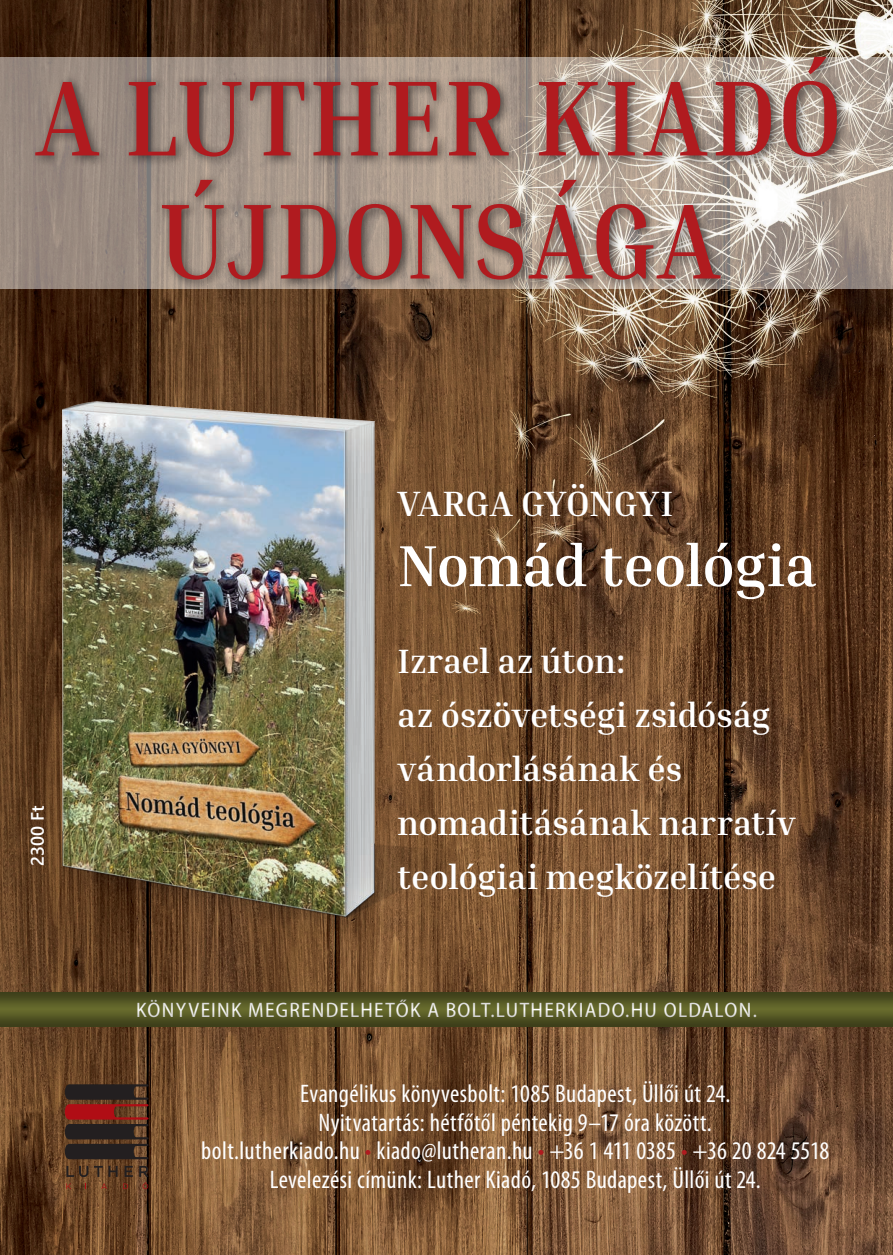
<style>
.page{position:relative;width:893px;height:1255px;background:#fff}
.page>*{position:absolute;margin:0;border:0;box-sizing:border-box;transform-origin:0 0}
.t1{font:700 108px/123px "Inria Serif";letter-spacing:.01em;color:#b01b1f;text-align:center;scale:.91 1}
.t2{font:700 58.5px "Inria Serif";letter-spacing:-.01em;color:#fff}
.t3{font:700 36px "Inria Serif";letter-spacing:-.015em;color:#fff}
.t4{font:700 34.5px/54px "Inria Serif";color:#fff}
.t5{font:condensed 25.5px/28.5px "Myriad Pro";letter-spacing:.015em;color:#fff;text-align:center}
.t6{font:semi-condensed 21px "Myriad Pro";letter-spacing:.06em;color:#fff}
.t7{font:600 18px "Segoe UI";color:#fff}
.s1{color:#b01b1f}
</style>
<div class="page">
<img style="left:0;top:0;width:893px;height:1254px">
<img style="left:0;top:383px;width:476px;height:550px">
<div style="left:0;top:991px;width:893px;height:36px;background:#231f20;opacity:.5"></div>
<svg style="left:65px;top:1084px;width:84px;height:75px;background:#4c2720"></svg>
<svg style="left:66px;top:1183px;width:5px;height:5px"></svg>
<svg style="left:101px;top:1183px;width:6px;height:5px"></svg>
<svg style="left:123px;top:1183px;width:5px;height:5px"></svg>
<svg style="left:66px;top:1165px;width:22px;height:11px"></svg>
<svg style="left:94px;top:1165px;width:24px;height:11px"></svg>
<svg style="left:125px;top:1165px;width:8px;height:11px"></svg>
<svg style="left:139px;top:1165px;width:10px;height:24px"></svg>
<svg style="left:0;top:57px;width:893px;height:232px;background:#a6978c"></svg>
<div style="left:30px;top:50px;width:819px;height:241px;background:#231f20;opacity:.75"></div>
<h1 class="t1" style="left:36px;top:55px;width:889px">A LUTHER KIADÓ<br>ÚJDONSÁGA</h1>
<p class="t7" style="left:21px;top:866px;width:62px;rotate:-90deg">2300 Ft</p>
<h3 class="t3" style="left:398px;top:480px;width:277px">VARGA GYÖNGYI</h3>
<h2 class="t2" style="left:398px;top:529px;width:420px">Nomád teológia</h2>
<h3 class="t4" style="left:398px;top:633px;width:400px">Izrael az úton:<br>az ószövetségi zsidóság vándorlásának és nomaditásának narratív teológiai megközelítése</h3>
<p class="t6" style="left:136px;top:998px;width:622px">KÖNYVEINK MEGRENDELHETŐK A BOLT.LUTHERKIADO.HU OLDALON.</p>
<p class="t5" style="left:201px;top:1079px;width:629px">Evangélikus könyvesbolt: 1085 Budapest, Üllői út 24.<br>Nyitvatartás: hétfőtől péntekig 9–17 óra között.<br>bolt.lutherkiado.hu <span class="s1">•</span> kiado@lutheran.hu <span class="s1">•</span> +36 1 411 0385 <span class="s1">•</span> +36 20 824 5518<br>Levelezési címünk: Luther Kiadó, 1085 Budapest, Üllői út 24.</p>
</div>
